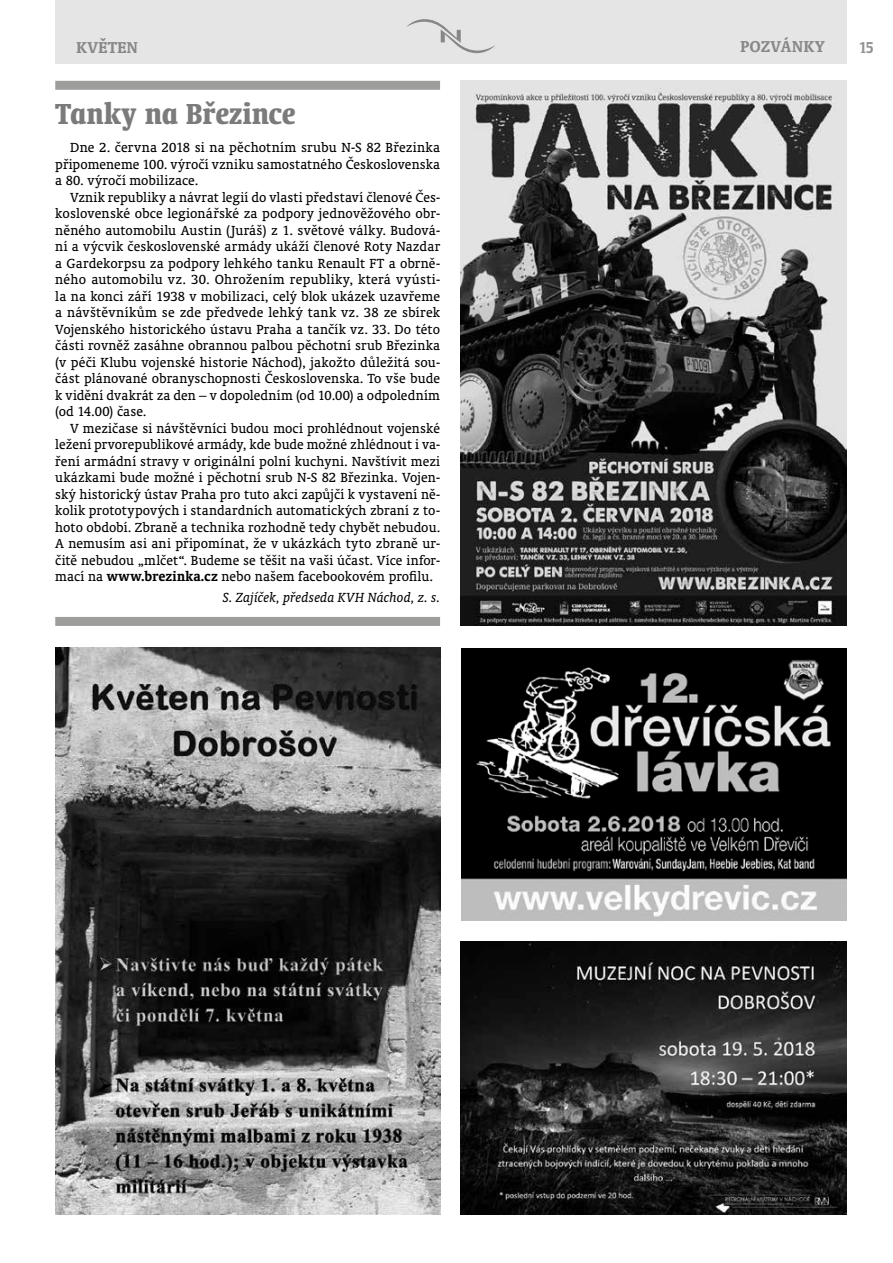
<style>
.page{position:relative;width:893px;height:1263px;background:#fff}
.page>*{position:absolute;margin:0;border:0;box-sizing:border-box;transform-origin:0 0}
.t1{font:700 condensed 33px "Oranda AT";letter-spacing:.01em;color:#7c7b7b;scale:.95 1}
.t2{font:700 18px "Oranda AT";letter-spacing:.02em;color:#878787}
.t3{font:700 18px "Oranda AT";color:#929292;scale:.9 1}
.t4{font:15px/16.5px "Oranda AT";letter-spacing:.005em;color:#000;text-align:justify}
.t5{font:italic 15px "Oranda AT";letter-spacing:.005em;color:#000}
.s1{font-weight:700}
</style>
<div class="page">
<div style="left:55px;top:0;width:792px;height:64px;background:#e5e5e5"></div>
<svg style="left:406px;top:19px;width:89px;height:34px"></svg>
<img style="left:462px;top:648px;width:385px;height:272px">
<div style="left:55px;top:81px;width:385px;height:9px;background:#9d9d9c"></div>
<div style="left:55px;top:617px;width:385px;height:9px;background:#9d9d9c"></div>
<img style="left:461px;top:941px;width:385px;height:273px">
<img style="left:461px;top:81px;width:385px;height:545px">
<img style="left:55px;top:647px;width:385px;height:567px">
<p class="t2" style="left:77px;top:37px;width:63px">KVĚTEN</p>
<p class="t2" style="left:741px;top:36px;width:86px">POZVÁNKY</p>
<p class="t3" style="left:859px;top:37px;width:18px">15</p>
<h1 class="t1" style="left:55px;top:94px;width:254px">Tanky na Březince</h1>
<p class="t4" style="left:55px;top:139px;width:386px;text-indent:15px">Dne 2. června 2018 si na pěchotním srubu N-S 82 Březinka připomeneme 100. výročí vzniku samostatného Československa a 80. výročí mobilizace.</p>
<p class="t4" style="left:55px;top:189px;width:386px;text-indent:15px">Vznik republiky a návrat legií do vlasti představí členové Čes&shy;koslovenské obce legionářské za podpory jednověžového obr&shy;něného automobilu Austin (Juráš) z 1. světové války. Budová&shy;ní a výcvik československé armády ukáží členové Roty Nazdar a Gardekorpsu za podpory lehkého tanku Renault FT a obrně&shy;ného automobilu vz. 30. Ohrožením republiky, která vyústi&shy;la na konci září 1938 v mobilizaci, celý blok ukázek uzavřeme a návštěvníkům se zde předvede lehký tank vz. 38 ze sbírek Vojenského historického ústavu Praha a tančík vz. 33. Do této části rovněž zasáhne obrannou palbou pěchotní srub Březinka (v péči Klubu vojenské historie Náchod), jakožto důležitá sou&shy;část plánované obranyschopnosti Československa. To vše bude k vidění dvakrát za den – v dopoledním (od 10.00) a odpoledním (od 14.00) čase.</p>
<p class="t4" style="left:55px;top:420px;width:386px;text-indent:15px">V mezičase si návštěvníci budou moci prohlédnout vojenské ležení prvorepublikové armády, kde bude možné zhlédnout i va&shy;ření armádní stravy v originální polní kuchyni. Navštívit mezi ukázkami bude možné i pěchotní srub N-S 82 Březinka. Vojen&shy;ský historický ústav Praha pro tuto akci zapůjčí k vystavení ně&shy;kolik prototypových i standardních automatických zbraní z to&shy;hoto období. Zbraně a technika rozhodně tedy chybět nebudou.<br>A nemusím asi ani připomínat, že v ukázkách tyto zbraně ur&shy;čitě nebudou „mlčet“. Budeme se těšit na vaši účast. Více infor&shy;mací na <span class="s1">www.brezinka.cz</span> nebo našem facebookovém profilu.</p>
<p class="t5" style="left:223px;top:589px;width:219px">S. Zajíček, předseda KVH Náchod, z. s.</p>
</div>
